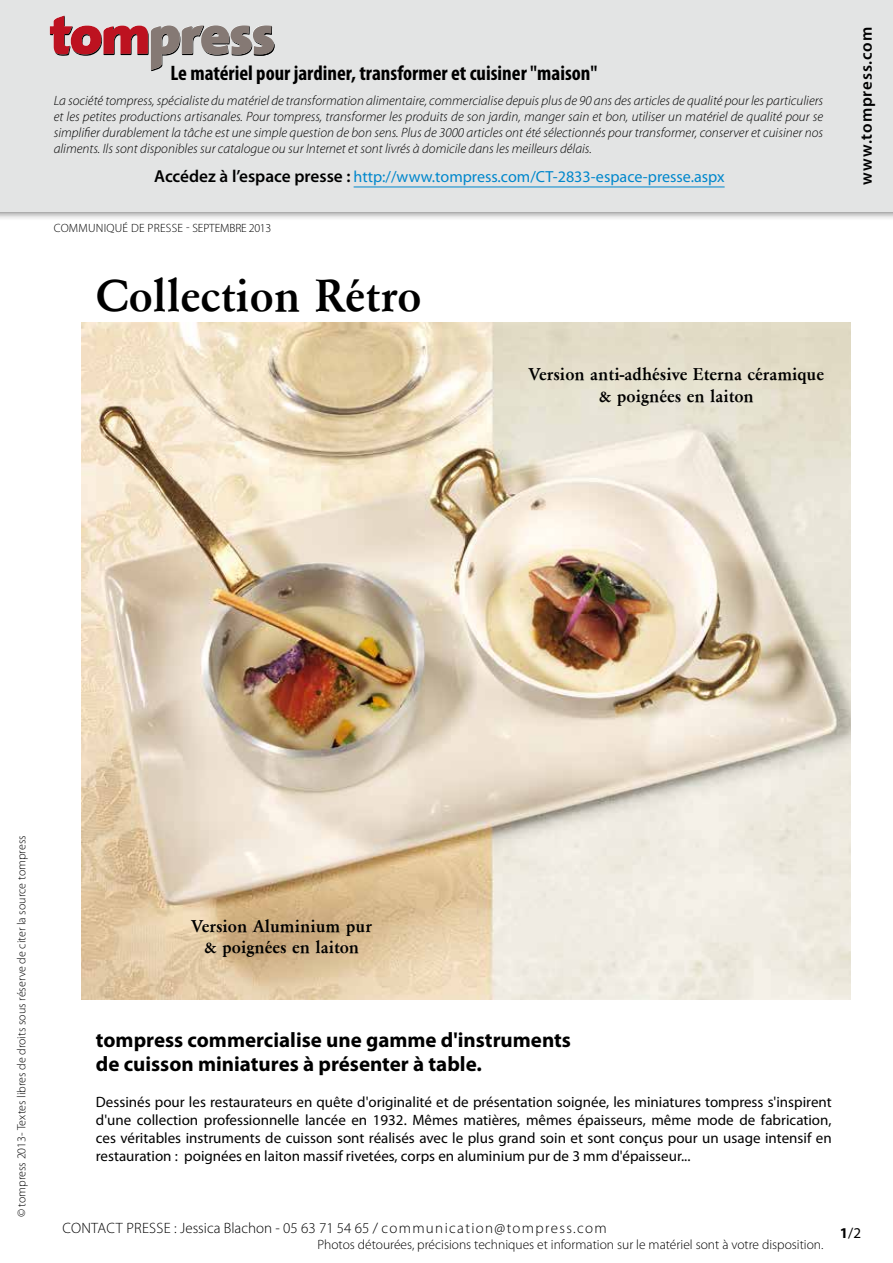
<style>
.page{position:relative;width:893px;height:1263px;background:#fff}
.page>*{position:absolute;margin:0;border:0;box-sizing:border-box;transform-origin:0 0}
.t1{font:700 47.1px "Garamond";color:#000}
.t2{font:700 21px/24px "Myriad Pro";color:#000}
.t3{font:700 condensed 21px "Myriad Pro";color:#000}
.t4{font:700 18px/21.6px "Garamond";color:#000;text-align:center}
.t5{font:600 16.8px "Myriad Pro";letter-spacing:.05em;color:#000}
.t6{font:16.05px "Myriad Pro";color:#0087cc}
.t7{font:15px/18px "Myriad Pro";color:#000;text-align:justify}
.t8{font:300 15px "Myriad Pro";letter-spacing:.02em;color:#000}
.t9{font:italic 300 13.5px/16.2px "Myriad Pro";color:#000;text-align:justify}
.t10{font:300 13.5px "Myriad Pro";color:#000}
.t11{font:300 12px "Myriad Pro";color:#000}
.t12{font:300 12px "Myriad Pro";letter-spacing:.02em;color:#000}
.s1{font-weight:600;font-size:17.4px;color:#000}
.s2{font-weight:700}
</style>
<div class="page">
<img style="left:81px;top:322px;width:769px;height:677px">
<div style="left:0;top:0;width:893px;height:222px;background:#000;opacity:.53"></div>
<div style="left:0;top:0;width:893px;height:211px;background:#e3e4e4"></div>
<hr style="left:354px;top:187px;width:371px;height:1px;background:#0087cc">
<svg style="left:50px;top:15px;width:224px;height:56px"></svg>
<h2 class="t3" style="left:170px;top:59px;width:428px">Le matériel pour jardiner, transformer et cuisiner "maison"</h2>
<p class="t9" style="left:54px;top:92px;width:771px">La société tompress, spécialiste du matériel de transformation alimentaire, commercialise depuis plus de 90 ans des articles de qualité pour les particuliers et les petites productions artisanales. Pour tompress, transformer les produits de son jardin, manger sain et bon, utiliser un matériel de qualité pour se simplifier durablement la tâche est une simple question de bon sens. Plus de 3000 articles ont été sélectionnés pour transformer, conserver et cuisiner nos aliments. Ils sont disponibles sur catalogue ou sur Internet et sont livrés à domicile dans les meilleurs délais.</p>
<p class="t6" style="left:154px;top:167px;width:572px"><span class="s1">Accédez à l’espace presse :</span> http://www.tompress.com/CT-2833-espace-presse.aspx</p>
<p class="t12" style="left:54px;top:221px;width:219px">COMMUNIQUÉ DE PRESSE - SEPTEMBRE 2013</p>
<h1 class="t1" style="left:96px;top:270px;width:327px">Collection Rétro</h1>
<h3 class="t4" style="left:529px;top:364px;width:297px">Version anti-adhésive Eterna céramique &amp; poignées en laiton</h3>
<p class="t5" style="left:855px;top:185px;width:159px;rotate:-90deg">www.tompress.com</p>
<p class="t11" style="left:14px;top:1217px;width:383px;rotate:-90deg">© tompress 2013- Textes libres de droits sous réserve de citer la source tompress</p>
<h3 class="t4" style="left:192px;top:915px;width:182px">Version Aluminium pur &amp; poignées en laiton</h3>
<h2 class="t2" style="left:96px;top:1027px;width:477px">tompress commercialise une gamme d'instruments de cuisson miniatures à présenter à table.</h2>
<p class="t7" style="left:96px;top:1093px;width:737px">Dessinés pour les restaurateurs en quête d'originalité et de présentation soignée, les miniatures tompress s'inspirent d'une collection professionnelle lancée en 1932. Mêmes matières, mêmes épaisseurs, même mode de fabrication, ces véritables instruments de cuisson sont réalisés avec le plus grand soin et sont conçus pour un usage intensif en restauration : poignées en laiton massif rivetées, corps en aluminium pur de 3 mm d'épaisseur...</p>
<p class="t8" style="left:62px;top:1219px;width:546px">CONTACT PRESSE : Jessica Blachon - 05 63 71 54 65 / communication@tompress.com</p>
<p class="t10" style="left:317px;top:1236px;width:508px">Photos détourées, précisions techniques et information sur le matériel sont à votre disposition.</p>
<p class="t7" style="left:840px;top:1224px;width:23px"><span class="s2">1</span>/2</p>
</div>
